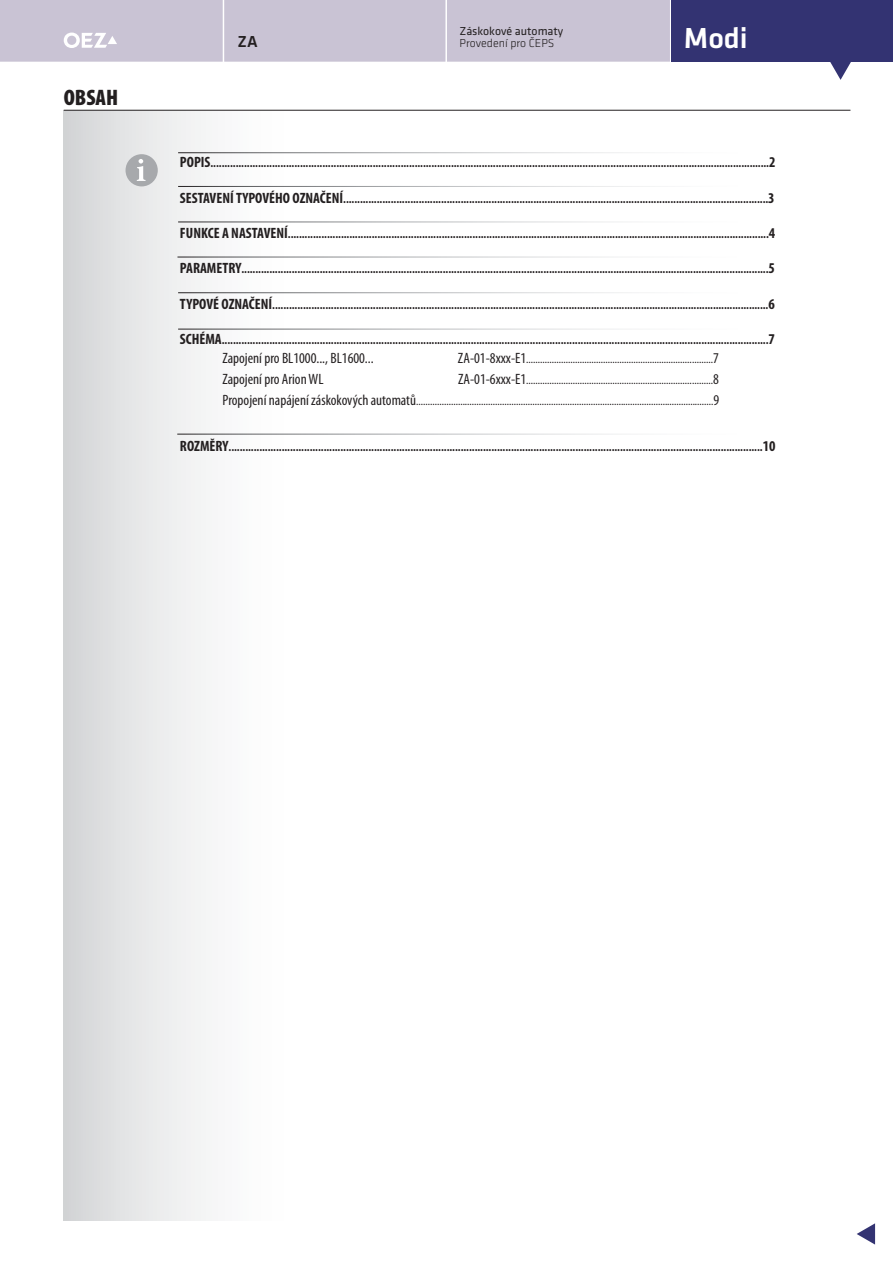
<style>
.page{position:relative;width:893px;height:1263px;background:#fff}
.page>*{position:absolute;margin:0;border:0;box-sizing:border-box;transform-origin:0 0}
.t1{font:500 30px "Klavika";color:#fff}
.t2{font:900 condensed 22.5px "Myriad Pro";color:#231f20}
.t3{font:500 16.5px "Klavika";color:#231f20}
.t4{font:condensed 15px "Myriad Pro";color:#231f20}
.t5{font:700 condensed 12px "Myriad Pro";color:#231f20}
.t6{font:condensed 12px/21px "Myriad Pro";color:#231f20;text-align:right}
.t7{font:12px "Klavika";color:#231f20}
.t8{font:300 12px "Klavika";color:#231f20}
.s1{font-size:15px}
</style>
<div class="page">
<div style="left:63px;top:111px;width:234px;height:1109px;background:linear-gradient(to right,#d6d8d9,#fff)"></div>
<div style="left:671px;top:0;width:222px;height:62px;background:#333372"></div>
<svg style="left:830px;top:62px;width:21px;height:18px"></svg>
<svg style="left:857px;top:1223px;width:18px;height:22px"></svg>
<div style="left:0;top:0;width:670px;height:62px;background:#c9c3d4"></div>
<hr style="left:64px;top:110px;width:786px;height:1px;background:#231f20">
<div style="left:126px;top:154px;width:32px;height:32px;background:#a7a9ac;border-radius:50%"></div>
<svg style="left:137px;top:159px;width:9px;height:22px"></svg>
<hr style="left:178px;top:186px;width:573px;height:1px;background:#fff">
<hr style="left:178px;top:152px;width:573px;height:1px;background:#fff">
<hr style="left:178px;top:222px;width:573px;height:1px;background:#fff">
<hr style="left:177px;top:257px;width:573px;height:1px;background:#fff">
<hr style="left:178px;top:292px;width:573px;height:1px;background:#fff">
<hr style="left:178px;top:329px;width:573px;height:1px;background:#fff">
<hr style="left:177px;top:434px;width:573px;height:1px;background:#fff">
<h2 class="t2" style="left:64px;top:84px;width:56px">OBSAH</h2>
<h3 class="t3" style="left:238px;top:36px;width:22px">ZA</h3>
<p class="t8" style="left:459px;top:36px;width:96px">Provedení pro ČEPS</p>
<h1 class="t1" style="left:684px;top:26px;width:65px">Modi</h1>
<p class="t7" style="left:459px;top:26px;width:105px">Záskokové automaty</p>
<p class="t5" style="left:180px;top:159px;width:597px"><span class="s1">POPIS</span>........................................................................................................................................................................................................<span class="s1">2</span></p>
<p class="t5" style="left:180px;top:194px;width:596px"><span class="s1">SESTAVENÍ TYPOVÉHO OZNAČENÍ</span>........................................................................................................................................................<span class="s1">3</span></p>
<p class="t5" style="left:180px;top:229px;width:597px"><span class="s1">FUNKCE A NASTAVENÍ</span>............................................................................................................................................................................<span class="s1">4</span></p>
<p class="t5" style="left:180px;top:265px;width:596px"><span class="s1">PARAMETRY</span>.............................................................................................................................................................................................<span class="s1">5</span></p>
<p class="t5" style="left:180px;top:300px;width:596px"><span class="s1">TYPOVÉ OZNAČENÍ</span>..................................................................................................................................................................................<span class="s1">6</span></p>
<p class="t5" style="left:180px;top:336px;width:596px"><span class="s1">SCHÉMA</span>...................................................................................................................................................................................................<span class="s1">7</span></p>
<p class="t4" style="left:222px;top:352px;width:153px">Zapojení pro BL1000..., BL1600...</p>
<p class="t6" style="left:458px;top:349px;width:262px"><span class="s1">ZA-01-8xxx-E1</span>................................................................................<span class="s1">7</span></p>
<p class="t4" style="left:222px;top:373px;width:103px">Zapojení pro Arion WL</p>
<p class="t6" style="left:222px;top:370px;width:498px"><span class="s1">ZA-01-6xxx-E1</span>................................................................................<span class="s1">8<br>Propojení napájení záskokových automatů</span>................................................................................................................................<span class="s1">9</span></p>
<p class="t5" style="left:180px;top:443px;width:597px"><span class="s1">ROZMĚRY</span>...............................................................................................................................................................................................<span class="s1">10</span></p>
</div>
